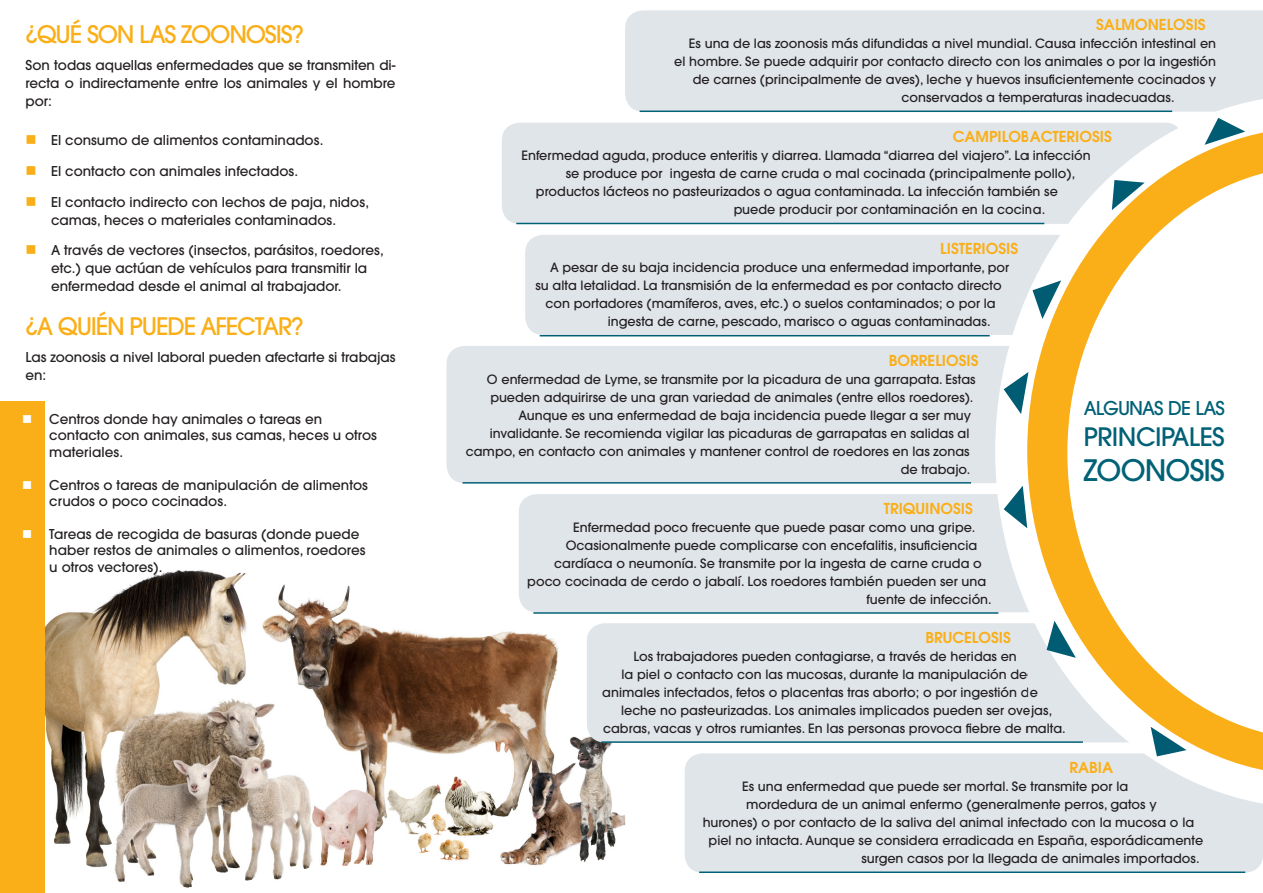
<style>
.page{position:relative;width:1263px;height:893px;background:#fff}
.page>*{position:absolute;margin:0;border:0;box-sizing:border-box;transform-origin:0 0}
.t1{font:500 29.4px "ITC Avant Garde Std";letter-spacing:-.03em;color:#016176}
.t2{font:500 25.2px "ITC Avant Garde Std";letter-spacing:-.02em;color:#016176}
.t3{font:500 24px "ITC Avant Garde Std";letter-spacing:-.05em;color:#faaf18}
.t4{font:500 18.9px "ITC Avant Garde Std";letter-spacing:-.05em;color:#016176}
.t5{font:600 15px "ITC Avant Garde Std";color:#faaf18}
.t6{font:500 13.5px/18px "ITC Avant Garde Std";color:#231f20}
.t7{font:500 12.75px "ITC Avant Garde Std";color:#231f20}
</style>
<div class="page">
<img style="left:44px;top:521px;width:581px;height:372px">
<div style="left:625px;top:10px;width:638px;height:102px;background:#e0e5ea"></div>
<hr style="left:640px;top:111px;width:532px;height:1px;background:#016176">
<div style="left:685px;top:753px;width:578px;height:120px;background:#e0e5ea;border-radius:18px"></div>
<hr style="left:699px;top:871px;width:546px;height:2px;background:#016176">
<div style="left:587px;top:623px;width:562px;height:119px;background:#e0e5ea;border-radius:18px"></div>
<hr style="left:601px;top:741px;width:482px;height:2px;background:#016176">
<div style="left:519px;top:494px;width:538px;height:118px;background:#e0e5ea;border-radius:18px"></div>
<hr style="left:533px;top:612px;width:465px;height:2px;background:#016176">
<div style="left:446px;top:346px;width:611px;height:137px;background:#e0e5ea;border-radius:18px"></div>
<hr style="left:462px;top:482px;width:509px;height:2px;background:#016176">
<div style="left:525px;top:235px;width:551px;height:100px;background:#e0e5ea;border-radius:18px"></div>
<hr style="left:540px;top:335px;width:450px;height:1px;background:#016176">
<div style="left:502px;top:123px;width:681px;height:101px;background:#e0e5ea;border-radius:18px"></div>
<hr style="left:516px;top:223px;width:528px;height:1px;background:#016176">
<svg style="left:995px;top:95px;width:268px;height:709px"></svg>
<svg style="left:1004px;top:372px;width:23px;height:42px"></svg>
<svg style="left:1004px;top:486px;width:23px;height:42px"></svg>
<svg style="left:1027px;top:127px;width:236px;height:648px"></svg>
<svg style="left:1067px;top:166px;width:196px;height:574px"></svg>
<svg style="left:1204px;top:118px;width:41px;height:27px"></svg>
<svg style="left:1150px;top:727px;width:36px;height:29px"></svg>
<svg style="left:1112px;top:180px;width:32px;height:30px"></svg>
<svg style="left:1032px;top:280px;width:29px;height:39px"></svg>
<svg style="left:1046px;top:621px;width:30px;height:37px"></svg>
<div style="left:0;top:401px;width:44px;height:492px;background:#faaf18"></div>
<p class="t3" style="left:26px;top:19px;width:280px">¿QUÉ SON LAS ZOONOSIS?</p>
<p class="t6" style="left:26px;top:56px;width:371px;text-align:justify">Son todas aquellas enfermedades que se transmiten di&shy;recta o indirectamente entre los animales y el hombre por:</p>
<p class="t6" style="left:51px;top:131px;width:274px">El consumo de alimentos contaminados.</p>
<p class="t6" style="left:51px;top:162px;width:249px">El contacto con animales infectados.</p>
<p class="t6" style="left:51px;top:193px;width:320px">El contacto indirecto con lechos de paja, nidos, camas, heces o materiales contaminados.</p>
<p class="t6" style="left:51px;top:241px;width:334px">A través de vectores (insectos, parásitos, roedores, etc.) que actúan de vehículos para transmitir la enfermedad desde el animal al trabajador.</p>
<p class="t3" style="left:26px;top:311px;width:279px">¿A QUIÉN PUEDE AFECTAR?</p>
<p class="t6" style="left:26px;top:348px;width:371px">Las zoonosis a nivel laboral pueden afectarte si trabajas en:</p>
<p class="t6" style="left:49px;top:411px;width:329px;line-height:16.2px">Centros donde hay animales o tareas en contacto con animales, sus camas, heces u otros materiales.</p>
<p class="t6" style="left:49px;top:477px;width:320px;line-height:16.2px">Centros o tareas de manipulación de alimentos crudos o poco cocinados.</p>
<p class="t6" style="left:49px;top:526px;width:318px;line-height:16.2px">Tareas de recogida de basuras (donde puede haber restos de animales o alimentos, roedores u otros vectores).</p>
<p class="t5" style="left:1096px;top:15px;width:111px">SALMONELOSIS</p>
<p class="t7" style="left:689px;top:35px;width:529px">Es una de las zoonosis más difundidas a nivel mundial. Causa infección intestinal en</p>
<p class="t7" style="left:674px;top:53px;width:543px">el hombre. Se puede adquirir por contacto directo con los animales o por la ingestión</p>
<p class="t7" style="left:693px;top:71px;width:525px">de carnes (principalmente de aves), leche y huevos insuficientemente cocinados y</p>
<p class="t7" style="left:901px;top:89px;width:275px">conservados a temperaturas inadecuadas.</p>
<p class="t5" style="left:953px;top:127px;width:160px">CAMPILOBACTERIOSIS</p>
<p class="t7" style="left:521px;top:147px;width:571px">Enfermedad aguda, produce enteritis y diarrea. Llamada “diarrea del viajero”. La infección</p>
<p class="t7" style="left:566px;top:165px;width:511px">se produce por ingesta de carne cruda o mal cocinada (principalmente pollo),</p>
<p class="t7" style="left:536px;top:183px;width:523px">productos lácteos no pasteurizados o agua contaminada. La infección también se</p>
<p class="t7" style="left:734px;top:201px;width:313px">puede producir por contaminación en la cocina.</p>
<p class="t5" style="left:940px;top:239px;width:79px">LISTERIOSIS</p>
<p class="t7" style="left:550px;top:260px;width:461px">A pesar de su baja incidencia produce una enfermedad importante, por</p>
<p class="t7" style="left:535px;top:278px;width:468px">su alta letalidad. La transmisión de la enfermedad es por contacto directo</p>
<p class="t7" style="left:545px;top:296px;width:452px">con portadores (mamíferos, aves, etc.) o suelos contaminados; o por la</p>
<p class="t7" style="left:608px;top:314px;width:384px">ingesta de carne, pescado, marisco o aguas contaminadas.</p>
<p class="t5" style="left:889px;top:350px;width:91px">BORRELIOSIS</p>
<p class="t7" style="left:487px;top:371px;width:490px">O enfermedad de Lyme, se transmite por la picadura de una garrapata. Estas</p>
<p class="t7" style="left:490px;top:389px;width:485px">pueden adquirirse de una gran variedad de animales (entre ellos roedores).</p>
<p class="t7" style="left:518px;top:407px;width:454px">Aunque es una enfermedad de baja incidencia puede llegar a ser muy</p>
<p class="t7" style="left:490px;top:425px;width:481px">invalidante. Se recomienda vigilar las picaduras de garrapatas en salidas al</p>
<p class="t7" style="left:466px;top:443px;width:505px">campo, en contacto con animales y mantener control de roedores en las zonas</p>
<p class="t7" style="left:901px;top:461px;width:71px">de trabajo.</p>
<p class="t5" style="left:884px;top:498px;width:91px">TRIQUINOSIS</p>
<p class="t7" style="left:573px;top:519px;width:404px">Enfermedad poco frecuente que puede pasar como una gripe.</p>
<p class="t7" style="left:566px;top:537px;width:413px">Ocasionalmente puede complicarse con encefalitis, insuficiencia</p>
<p class="t7" style="left:554px;top:555px;width:429px">cardíaca o neumonía. Se transmite por la ingesta de carne cruda o</p>
<p class="t7" style="left:527px;top:573px;width:461px">poco cocinada de cerdo o jabalí. Los roedores también pueden ser una</p>
<p class="t7" style="left:866px;top:591px;width:127px">fuente de infección.</p>
<p class="t5" style="left:925px;top:627px;width:87px">BRUCELOSIS</p>
<p class="t7" style="left:633px;top:648px;width:385px">Los trabajadores pueden contagiarse, a través de heridas en</p>
<p class="t7" style="left:621px;top:666px;width:407px">la piel o contacto con las mucosas, durante la manipulación de</p>
<p class="t7" style="left:602px;top:684px;width:437px">animales infectados, fetos o placentas tras aborto; o por ingestión de</p>
<p class="t7" style="left:621px;top:702px;width:433px">leche no pasteurizadas. Los animales implicados pueden ser ovejas,</p>
<p class="t7" style="left:603px;top:720px;width:464px">cabras, vacas y otros rumiantes. En las personas provoca fiebre de malta.</p>
<p class="t4" style="left:1084px;top:396px;width:143px">ALGUNAS DE LAS</p>
<p class="t2" style="left:1084px;top:420px;width:142px">PRINCIPALES</p>
<p class="t1" style="left:1084px;top:451px;width:143px">ZOONOSIS</p>
<p class="t5" style="left:1069px;top:758px;width:45px">RABIA</p>
<p class="t7" style="left:742px;top:778px;width:388px">Es una enfermedad que puede ser mortal. Se transmite por la</p>
<p class="t7" style="left:746px;top:796px;width:412px">mordedura de un animal enfermo (generalmente perros, gatos y</p>
<p class="t7" style="left:703px;top:814px;width:493px">hurones) o por contacto de la saliva del animal infectado con la mucosa o la</p>
<p class="t7" style="left:709px;top:832px;width:496px">piel no intacta. Aunque se considera erradicada en España, esporádicamente</p>
<p class="t7" style="left:861px;top:850px;width:340px">surgen casos por la llegada de animales importados.</p>
</div>
